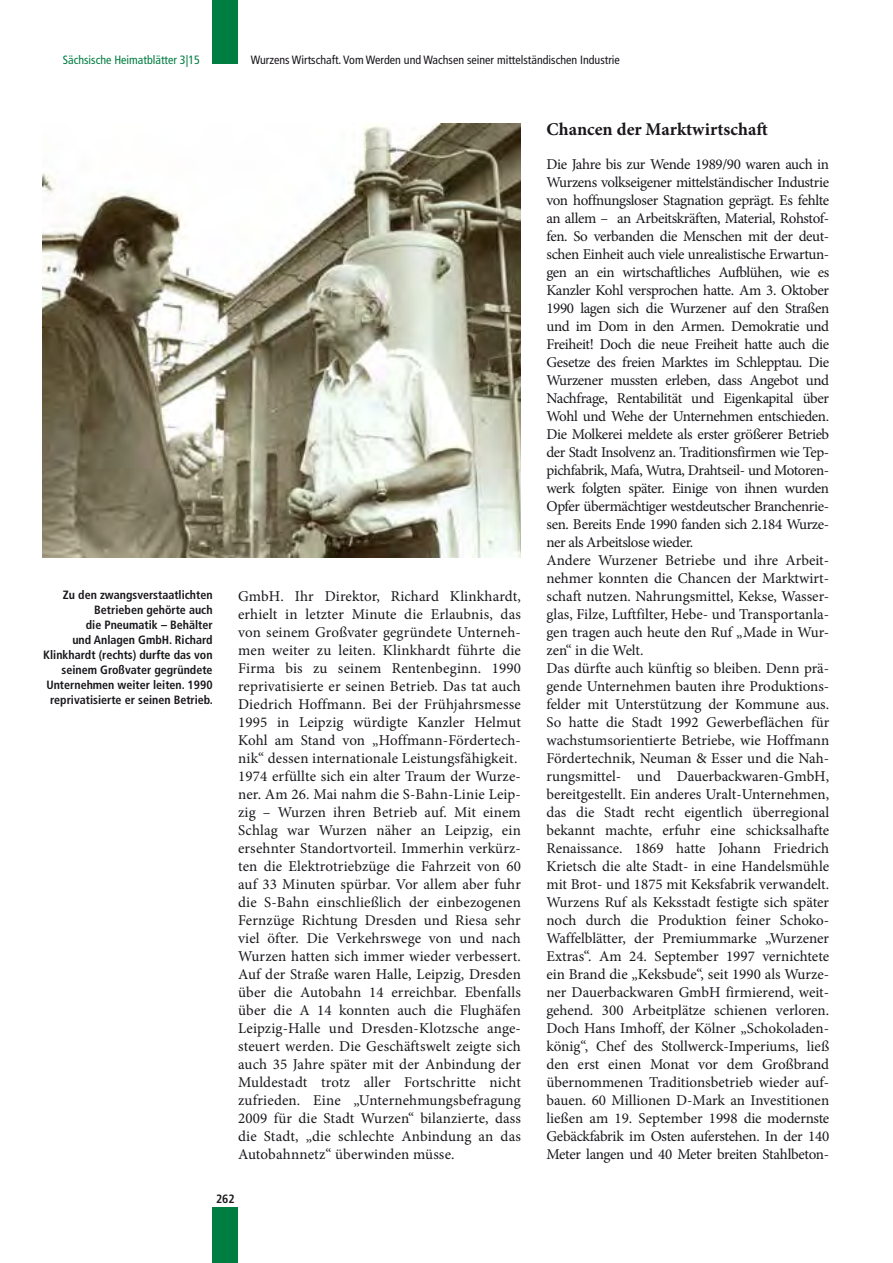
<style>
.page{position:relative;width:893px;height:1263px;background:#fff}
.page>*{position:absolute;margin:0;border:0;box-sizing:border-box;transform-origin:0 0}
.t1{font:700 18px "Minion Pro";color:#1a171c}
.t2{font:15px/18px "Minion Pro";letter-spacing:-.005em;color:#1a171c}
.t3{font:700 condensed 12px/15px "Frutiger LT Com";color:#1a171c;text-align:right}
.t4{font:condensed 12px "Frutiger LT Com";color:#1a171c}
.t5{font:condensed 12px "Frutiger LT Com";color:#007d40}
</style>
<div class="page">
<div style="left:213px;top:1207px;width:25px;height:56px;background:#007d40"></div>
<div style="left:213px;top:0;width:25px;height:64px;background:#007d40"></div>
<img style="left:43px;top:123px;width:478px;height:434px">
<p class="t5" style="left:63px;top:53px;width:138px">Sächsische Heimatblätter 3|15</p>
<p class="t4" style="left:251px;top:53px;width:370px">Wurzens Wirtschaft. Vom Werden und Wachsen seiner mittelständischen Industrie</p>
<p class="t3" style="left:43px;top:587px;width:171px">Zu den zwangsverstaatlichten<br>Betrieben gehörte auch<br>die Pneumatik – Behälter<br>und Anlagen GmbH. Richard<br>Klinkhardt (rechts) durfte das von seinem Großvater gegründete<br>Unternehmen weiter leiten. 1990 reprivatisierte er seinen Betrieb.</p>
<p class="t2" style="left:238px;top:587px;width:284px">GmbH. Ihr Direktor, Richard Klinkhardt, erhielt in letzter Minute die Erlaubnis, das von seinem Großvater gegründete Unterneh&shy;men weiter zu leiten. Klinkhardt führte die Firma bis zu seinem Rentenbeginn. 1990 reprivatisierte er seinen Betrieb. Das tat auch Diedrich Hoffmann. Bei der Frühjahrsmesse 1995 in Leipzig würdigte Kanzler Helmut Kohl am Stand von „Hoffmann-Fördertech&shy;nik“ dessen internationale Leistungsfähigkeit.<br>1974 erfüllte sich ein alter Traum der Wurze&shy;ner. Am 26. Mai nahm die S-Bahn-Linie Leip&shy;zig – Wurzen ihren Betrieb auf. Mit einem Schlag war Wurzen näher an Leipzig, ein ersehnter Standortvorteil. Immerhin verkürz&shy;ten die Elektrotriebzüge die Fahrzeit von 60 auf 33 Minuten spürbar. Vor allem aber fuhr die S-Bahn einschließlich der einbezogenen Fernzüge Richtung Dresden und Riesa sehr viel öfter. Die Verkehrswege von und nach Wurzen hatten sich immer wieder verbessert.<br>Auf der Straße waren Halle, Leipzig, Dresden über die Autobahn 14 erreichbar. Ebenfalls über die A 14 konnten auch die Flughäfen Leipzig-Halle und Dresden-Klotzsche ange&shy;steuert werden. Die Geschäftswelt zeigte sich auch 35 Jahre später mit der Anbindung der Muldestadt trotz aller Fortschritte nicht zufrieden. Eine „Unternehmungsbefragung 2009 für die Stadt Wurzen“ bilanzierte, dass die Stadt, „die schlechte Anbindung an das Autobahnnetz“ überwinden müsse.</p>
<p class="t3" style="left:216px;top:1191px;width:20px">262</p>
<p class="t1" style="left:546px;top:117px;width:223px">Chancen der Marktwirtschaft</p>
<p class="t2" style="left:546px;top:155px;width:284px">Die Jahre bis zur Wende 1989/90 waren auch in Wurzens volkseigener mittelständischer Industrie von hoffnungsloser Stagnation geprägt. Es fehlte an allem – an Arbeitskräften, Material, Rohstof&shy;fen. So verbanden die Menschen mit der deut&shy;schen Einheit auch viele unrealistische Erwartun&shy;gen an ein wirtschaftliches Aufblühen, wie es Kanzler Kohl versprochen hatte. Am 3. Oktober 1990 lagen sich die Wurzener auf den Straßen und im Dom in den Armen. Demokratie und Freiheit! Doch die neue Freiheit hatte auch die Gesetze des freien Marktes im Schlepptau. Die Wurzener mussten erleben, dass Angebot und Nachfrage, Rentabilität und Eigenkapital über Wohl und Wehe der Unternehmen entschieden.<br>Die Molkerei meldete als erster größerer Betrieb der Stadt Insolvenz an. Traditionsfirmen wie Tep&shy;pichfabrik, Mafa, Wutra, Drahtseil- und Motoren&shy;werk folgten später. Einige von ihnen wurden Opfer übermächtiger westdeutscher Branchenrie&shy;sen. Bereits Ende 1990 fanden sich 2.184 Wurze&shy;ner als Arbeitslose wieder.<br>Andere Wurzener Betriebe und ihre Arbeit&shy;nehmer konnten die Chancen der Marktwirt&shy;schaft nutzen. Nahrungsmittel, Kekse, Wasser&shy;glas, Filze, Luftfilter, Hebe- und Transportanla&shy;gen tragen auch heute den Ruf „Made in Wur&shy;zen“ in die Welt.<br>Das dürfte auch künftig so bleiben. Denn prä&shy;gende Unternehmen bauten ihre Produktions&shy;felder mit Unterstützung der Kommune aus.<br>So hatte die Stadt 1992 Gewerbeflächen für wachstumsorientierte Betriebe, wie Hoffmann Fördertechnik, Neuman &amp; Esser und die Nah&shy;rungsmittel- und Dauerbackwaren-GmbH, bereitgestellt. Ein anderes Uralt-Unternehmen, das die Stadt recht eigentlich überregional bekannt machte, erfuhr eine schicksalhafte Renaissance. 1869 hatte Johann Friedrich Krietsch die alte Stadt- in eine Handelsmühle mit Brot- und 1875 mit Keksfabrik verwandelt.<br>Wurzens Ruf als Keksstadt festigte sich später noch durch die Produktion feiner Schoko-Waffelblätter, der Premiummarke „Wurzener Extras“. Am 24. September 1997 vernichtete ein Brand die „Keksbude“, seit 1990 als Wurze&shy;ner Dauerbackwaren GmbH firmierend, weit&shy;gehend. 300 Arbeitplätze schienen verloren.<br>Doch Hans Imhoff, der Kölner „Schokoladen&shy;könig“, Chef des Stollwerck-Imperiums, ließ den erst einen Monat vor dem Großbrand übernommenen Traditionsbetrieb wieder auf&shy;bauen. 60 Millionen D-Mark an Investitionen ließen am 19. September 1998 die modernste Gebäckfabrik im Osten auferstehen. In der 140<br>Meter langen und 40 Meter breiten Stahlbeton-</p>
</div>
